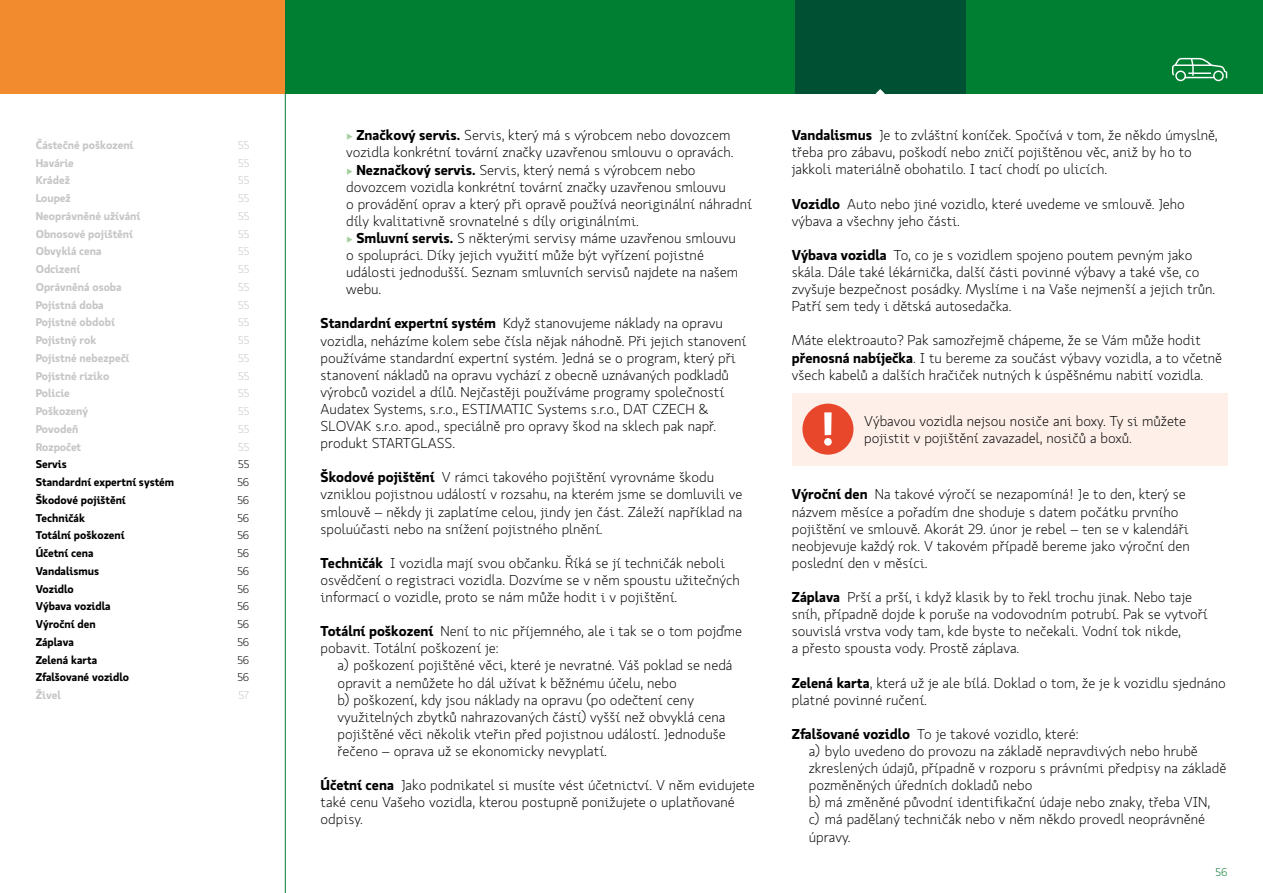
<style>
.page{position:relative;width:1263px;height:893px;background:#fff}
.page>*{position:absolute;margin:0;border:0;box-sizing:border-box;transform-origin:0 0}
.t1{font:300 14.25px/17.1px "Koop Pro";color:#000}
.t2{font:700 11.25px "Koop Pro";color:#c6c6c6}
.t3{font:700 11.25px "Koop Pro";color:#000}
.t4{font:300 11.25px "Koop Pro";color:#c6c6c6}
.t5{font:300 11.25px "Koop Pro";color:#000}
.t6{font:300 11.25px "Koop Pro";color:#007e31}
.s1{font-weight:700;color:#a2cf9c}
.s2{font-weight:700}
</style>
<div class="page">
<div style="left:0;top:0;width:285px;height:94px;background:#f28b2d"></div>
<div style="left:285px;top:0;width:978px;height:94px;background:#007e31"></div>
<div style="left:795px;top:0;width:170px;height:94px;background:#005033"></div>
<svg style="left:1172px;top:58px;width:55px;height:23px"></svg>
<hr style="left:285px;top:94px;width:1px;height:799px;background:#007e31">
<div style="left:792px;top:393px;width:435px;height:72px;background:#feefe9"></div>
<div style="left:802px;top:404px;width:51px;height:51px;background:#e8472c;border-radius:50%"></div>
<svg style="left:824px;top:412px;width:8px;height:34px"></svg>
<svg style="left:876px;top:89px;width:9px;height:5px"></svg>
<p class="t2" style="left:36px;top:137px;width:99px">Částečné poškození</p>
<p class="t4" style="left:238px;top:137px;width:13px">55</p>
<p class="t2" style="left:36px;top:155px;width:40px">Havárie</p>
<p class="t4" style="left:238px;top:155px;width:13px">55</p>
<p class="t2" style="left:36px;top:172px;width:36px">Krádež</p>
<p class="t4" style="left:238px;top:173px;width:13px">55</p>
<p class="t2" style="left:36px;top:190px;width:37px">Loupež</p>
<p class="t4" style="left:238px;top:191px;width:13px">55</p>
<p class="t2" style="left:36px;top:208px;width:106px">Neoprávněné užívání</p>
<p class="t4" style="left:238px;top:208px;width:13px">55</p>
<p class="t2" style="left:36px;top:226px;width:99px">Obnosové pojištění</p>
<p class="t4" style="left:238px;top:226px;width:13px">55</p>
<p class="t2" style="left:36px;top:243px;width:67px">Obvyklá cena</p>
<p class="t4" style="left:238px;top:244px;width:13px">55</p>
<p class="t2" style="left:36px;top:261px;width:46px">Odcizení</p>
<p class="t4" style="left:238px;top:262px;width:13px">55</p>
<p class="t2" style="left:36px;top:279px;width:88px">Oprávněná osoba</p>
<p class="t4" style="left:238px;top:279px;width:13px">55</p>
<p class="t2" style="left:36px;top:297px;width:70px">Pojistná doba</p>
<p class="t4" style="left:238px;top:297px;width:13px">55</p>
<p class="t2" style="left:36px;top:314px;width:81px">Pojistné období</p>
<p class="t4" style="left:238px;top:315px;width:13px">55</p>
<p class="t2" style="left:36px;top:332px;width:62px">Pojistný rok</p>
<p class="t4" style="left:238px;top:333px;width:13px">55</p>
<p class="t2" style="left:36px;top:350px;width:95px">Pojistné nebezpečí</p>
<p class="t4" style="left:238px;top:350px;width:13px">55</p>
<p class="t2" style="left:36px;top:368px;width:75px">Pojistné riziko</p>
<p class="t4" style="left:238px;top:368px;width:13px">55</p>
<p class="t2" style="left:36px;top:385px;width:36px">Policie</p>
<p class="t4" style="left:238px;top:386px;width:13px">55</p>
<p class="t2" style="left:36px;top:403px;width:54px">Poškozený</p>
<p class="t4" style="left:238px;top:404px;width:13px">55</p>
<p class="t2" style="left:36px;top:421px;width:44px">Povodeň</p>
<p class="t4" style="left:238px;top:422px;width:13px">55</p>
<p class="t2" style="left:36px;top:439px;width:47px">Rozpočet</p>
<p class="t4" style="left:238px;top:439px;width:13px">55</p>
<p class="t3" style="left:36px;top:456px;width:33px">Servis</p>
<p class="t5" style="left:238px;top:457px;width:13px">55</p>
<p class="t3" style="left:36px;top:474px;width:140px">Standardní expertní systém</p>
<p class="t5" style="left:237px;top:475px;width:13px">56</p>
<p class="t3" style="left:36px;top:492px;width:92px">Škodové pojištění</p>
<p class="t5" style="left:237px;top:493px;width:13px">56</p>
<p class="t3" style="left:36px;top:510px;width:51px">Techničák</p>
<p class="t5" style="left:237px;top:510px;width:13px">56</p>
<p class="t3" style="left:36px;top:527px;width:91px">Totální poškození</p>
<p class="t5" style="left:237px;top:528px;width:13px">56</p>
<p class="t3" style="left:36px;top:545px;width:59px">Účetní cena</p>
<p class="t5" style="left:237px;top:546px;width:13px">56</p>
<p class="t3" style="left:36px;top:563px;width:65px">Vandalismus</p>
<p class="t5" style="left:237px;top:564px;width:13px">56</p>
<p class="t3" style="left:36px;top:581px;width:40px">Vozidlo</p>
<p class="t5" style="left:237px;top:581px;width:13px">56</p>
<p class="t3" style="left:36px;top:598px;width:76px">Výbava vozidla</p>
<p class="t5" style="left:237px;top:599px;width:13px">56</p>
<p class="t3" style="left:36px;top:616px;width:61px">Výroční den</p>
<p class="t5" style="left:237px;top:617px;width:13px">56</p>
<p class="t3" style="left:36px;top:634px;width:40px">Záplava</p>
<p class="t5" style="left:237px;top:635px;width:13px">56</p>
<p class="t3" style="left:36px;top:652px;width:63px">Zelená karta</p>
<p class="t5" style="left:237px;top:652px;width:13px">56</p>
<p class="t3" style="left:36px;top:669px;width:95px">Zfalšované vozidlo</p>
<p class="t5" style="left:237px;top:670px;width:13px">56</p>
<p class="t2" style="left:36px;top:687px;width:27px">Živel</p>
<p class="t4" style="left:238px;top:688px;width:12px">57</p>
<p class="t1" style="left:346px;top:127px;width:389px"><span class="s1">•</span> <span class="s2">Značkový servis.</span> Servis, který má s výrobcem nebo dovozcem vozidla konkrétní tovární značky uzavřenou smlouvu o opravách.</p>
<p class="t1" style="left:346px;top:161px;width:407px"><span class="s1">•</span> <span class="s2">Neznačkový servis.</span> Servis, který nemá s výrobcem nebo dovozcem vozidla konkrétní tovární značky uzavřenou smlouvu<br>o provádění oprav a který při opravě používá neoriginální náhradní díly kvalitativně srovnatelné s díly originálními.</p>
<p class="t1" style="left:346px;top:229px;width:394px"><span class="s1">•</span> <span class="s2">Smluvní servis.</span> S některými servisy máme uzavřenou smlouvu o spolupráci. Díky jejich využití může být vyřízení pojistné události jednodušší. Seznam smluvních servisů najdete na našem webu.</p>
<p class="t1" style="left:321px;top:315px;width:427px"><span class="s2">Standardní expertní systém</span> Když stanovujeme náklady na opravu vozidla, neházíme kolem sebe čísla nějak náhodně. Při jejich stanovení používáme standardní expertní systém. Jedná se o program, který při stanovení nákladů na opravu vychází z obecně uznávaných podkladů výrobců vozidel a dílů. Nejčastěji používáme programy společností Audatex Systems, s.r.o., ESTIMATIC Systems s.r.o., DAT CZECH &amp; SLOVAK s.r.o. apod., speciálně pro opravy škod na sklech pak např. produkt STARTGLASS.</p>
<p class="t1" style="left:321px;top:469px;width:423px"><span class="s2">Škodové pojištění</span> V rámci takového pojištění vyrovnáme škodu vzniklou pojistnou událostí v rozsahu, na kterém jsme se domluvili ve smlouvě – někdy ji zaplatíme celou, jindy jen část. Záleží například na spoluúčasti nebo na snížení pojistného plnění.</p>
<p class="t1" style="left:321px;top:554px;width:421px"><span class="s2">Techničák</span> I vozidla mají svou občanku. Říká se jí techničák neboli osvědčení o registraci vozidla. Dozvíme se v něm spoustu užitečných informací o vozidle, proto se nám může hodit i v pojištění.</p>
<p class="t1" style="left:321px;top:622px;width:423px"><span class="s2">Totální poškození</span> Není to nic příjemného, ale i tak se o tom pojďme pobavit. Totální poškození je:</p>
<p class="t1" style="left:338px;top:657px;width:396px">a) poškození pojištěné věci, které je nevratné. Váš poklad se nedá opravit a nemůžete ho dál užívat k běžnému účelu, nebo<br>b) poškození, kdy jsou náklady na opravu (po odečtení ceny využitelných zbytků nahrazovaných částí) vyšší než obvyklá cena pojištěné věci několik vteřin před pojistnou událostí. Jednoduše řečeno – oprava už se ekonomicky nevyplatí.</p>
<p class="t1" style="left:321px;top:776px;width:436px"><span class="s2">Účetní cena</span> Jako podnikatel si musíte vést účetnictví. V něm evidujete také cenu Vašeho vozidla, kterou postupně ponižujete o uplatňované odpisy.</p>
<p class="t1" style="left:792px;top:127px;width:427px"><span class="s2">Vandalismus</span> Je to zvláštní koníček. Spočívá v tom, že někdo úmyslně, třeba pro zábavu, poškodí nebo zničí pojištěnou věc, aniž by ho to jakkoli materiálně obohatilo. I tací chodí po ulicích.</p>
<p class="t1" style="left:792px;top:195px;width:395px"><span class="s2">Vozidlo</span> Auto nebo jiné vozidlo, které uvedeme ve smlouvě. Jeho výbava a všechny jeho části.</p>
<p class="t1" style="left:792px;top:246px;width:425px"><span class="s2">Výbava vozidla</span> To, co je s vozidlem spojeno poutem pevným jako skála. Dále také lékárnička, další části povinné výbavy a také vše, co zvyšuje bezpečnost posádky. Myslíme i na Vaše nejmenší a jejich trůn.<br>Patří sem tedy i dětská autosedačka.</p>
<p class="t1" style="left:792px;top:332px;width:432px">Máte elektroauto? Pak samozřejmě chápeme, že se Vám může hodit <span class="s2">přenosná nabíječka</span>. I tu bereme za součást výbavy vozidla, a to včetně všech kabelů a dalších hračiček nutných k úspěšnému nabití vozidla.</p>
<p class="t1" style="left:864px;top:412px;width:323px">Výbavou vozidla nejsou nosiče ani boxy. Ty si můžete pojistit v pojištění zavazadel, nosičů a boxů.</p>
<p class="t1" style="left:792px;top:486px;width:400px"><span class="s2">Výroční den</span> Na takové výročí se nezapomíná! Je to den, který se názvem měsíce a pořadím dne shoduje s datem počátku prvního pojištění ve smlouvě. Akorát 29. únor je rebel – ten se v kalendáři neobjevuje každý rok. V takovém případě bereme jako výroční den poslední den v měsíci.</p>
<p class="t1" style="left:792px;top:588px;width:417px"><span class="s2">Záplava</span> Prší a prší, i když klasik by to řekl trochu jinak. Nebo taje sníh, případně dojde k poruše na vodovodním potrubí. Pak se vytvoří souvislá vrstva vody tam, kde byste to nečekali. Vodní tok nikde,<br>a přesto spousta vody. Prostě záplava.</p>
<p class="t1" style="left:792px;top:674px;width:436px"><span class="s2">Zelená karta</span>, která už je ale bílá. Doklad o tom, že je k vozidlu sjednáno platné povinné ručení.</p>
<p class="t1" style="left:809px;top:725px;width:419px;text-indent:-17px"><span class="s2">Zfalšované vozidlo</span> To je takové vozidlo, které:<br>a) bylo uvedeno do provozu na základě nepravdivých nebo hrubě zkreslených údajů, případně v rozporu s právními předpisy na základě pozměněných úředních dokladů nebo<br>b) má změněné původní identifikační údaje nebo znaky, třeba VIN,<br>c) má padělaný techničák nebo v něm někdo provedl neoprávněné úpravy.</p>
<p class="t6" style="left:1215px;top:864px;width:13px">56</p>
</div>
